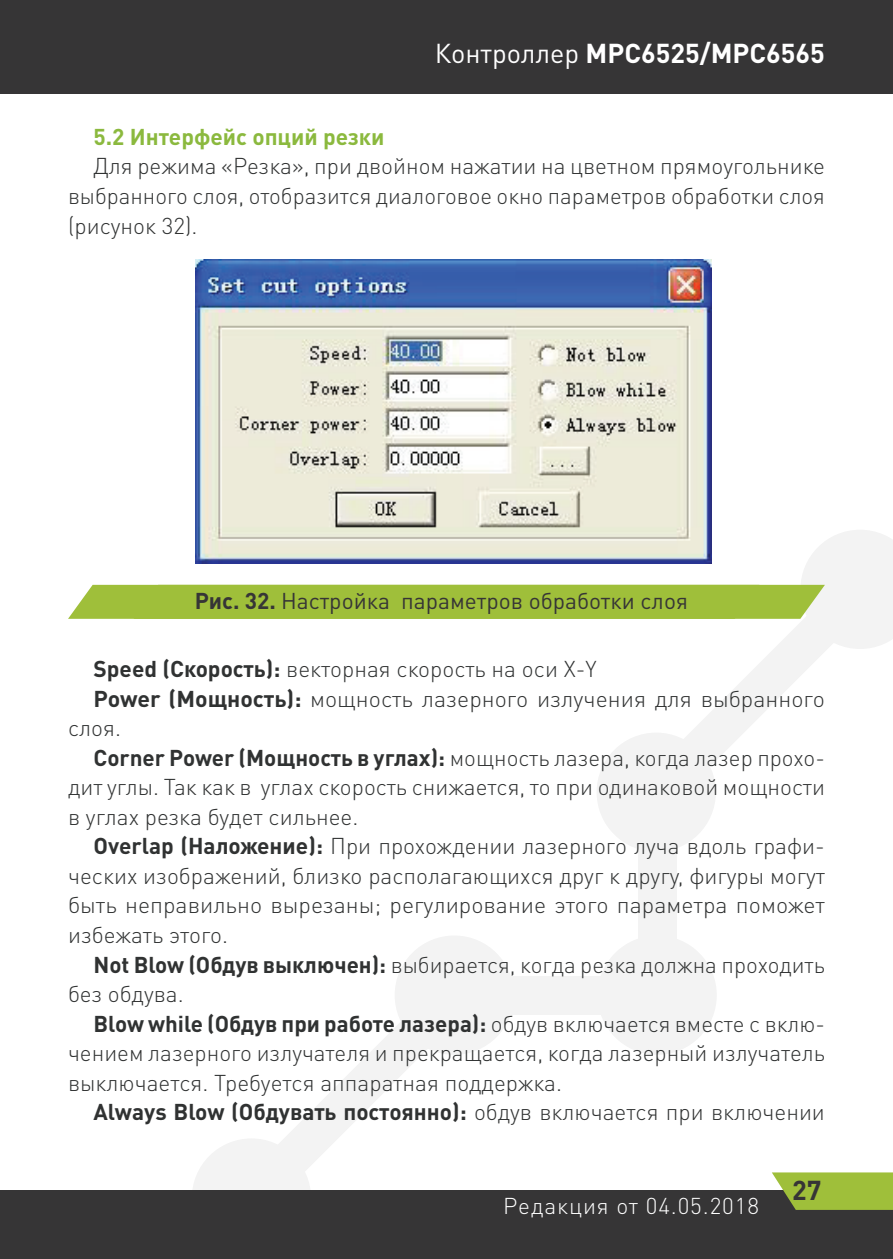
<style>
.page{position:relative;width:893px;height:1259px;background:#fff}
.page>*{position:absolute;margin:0;border:0;box-sizing:border-box;transform-origin:0 0}
.t1{font:700 27px "DIN Pro";color:#fff}
.t2{font:700 27px "DIN Pro";color:#363536}
.t3{font:300 22.8px/29.7px "DIN Pro";color:#303232;text-align:justify}
.t4{font:700 22.8px "DIN Pro";color:#303232}
.t5{font:22.8px "DIN Pro";color:#363536}
.t6{font:700 22.8px "DIN Pro";color:#8bb93e}
.t7{font:300 22.8px "DIN Pro";letter-spacing:.04em;color:#fff}
.s1{font-weight:400}
.s2{font-weight:700}
.s3{font-weight:300}
</style>
<div class="page">
<div style="left:395px;top:935px;width:119px;height:119px;background:#f3f3f3;border-radius:50%"></div>
<div style="left:597px;top:732px;width:119px;height:120px;background:#f3f3f3;border-radius:50%"></div>
<div style="left:597px;top:935px;width:120px;height:119px;background:#f3f3f3;border-radius:50%"></div>
<div style="left:192px;top:1138px;width:119px;height:119px;background:#f3f3f3;border-radius:50%"></div>
<div style="left:638px;top:792px;width:39px;height:203px;background:#f3f3f3"></div>
<div style="left:464px;top:976px;width:203px;height:38px;background:#f3f3f3"></div>
<svg style="left:268px;top:1002px;width:212px;height:169px"></svg>
<div style="left:0;top:0;width:893px;height:94px;background:#363536"></div>
<div style="left:0;top:1190px;width:893px;height:69px;background:#363536"></div>
<svg style="left:772px;top:1172px;width:121px;height:38px;background:#99b640"></svg>
<svg style="left:68px;top:529px;width:825px;height:237px"></svg>
<img style="left:196px;top:259px;width:515px;height:304px">
<p class="t1" style="left:435px;top:35px;width:392px"><span class="s1">Контроллер</span> MPC6525/MPC6565</p>
<p class="t6" style="left:94px;top:121px;width:292px">5.2 Интерфейс опций резки</p>
<p class="t3" style="left:68px;top:150px;width:758px;text-indent:26px">Для режима «Резка», при двойном нажатии на цветном прямоугольнике выбранного слоя, отобразится диалоговое окно параметров обработки слоя (рисунок 32).</p>
<p class="t5" style="left:195px;top:585px;width:495px"><span class="s2">Рис. 32.</span> Настройка параметров обработки слоя</p>
<p class="t3" style="left:94px;top:653px;width:505px"><span class="s2">Speed (Скорость):</span> векторная скорость на оси X-Y</p>
<p class="t3" style="left:94px;top:682px;width:733px"><span class="s2">Power (Мощность):</span> мощность лазерного излучения для выбранного</p>
<p class="t3" style="left:68px;top:712px;width:55px">слоя.</p>
<p class="t3" style="left:94px;top:741px;width:733px"><span class="s2">Corner Power (Мощность в углах):</span> мощность лазера, когда лазер прохо-</p>
<p class="t3" style="left:68px;top:771px;width:758px">дит углы. Так как в углах скорость снижается, то при одинаковой мощности</p>
<p class="t3" style="left:68px;top:800px;width:292px">в углах резка будет сильнее.</p>
<p class="t3" style="left:94px;top:830px;width:733px"><span class="s2">Overlap (Наложение):</span> При прохождении лазерного луча вдоль графи-</p>
<p class="t3" style="left:68px;top:860px;width:758px">ческих изображений, близко располагающихся друг к другу, фигуры могут</p>
<p class="t3" style="left:68px;top:889px;width:758px">быть неправильно вырезаны; регулирование этого параметра поможет</p>
<p class="t3" style="left:68px;top:919px;width:162px">избежать этого.</p>
<p class="t3" style="left:94px;top:948px;width:733px"><span class="s2">Not Blow (Обдув выключен):</span> выбирается, когда резка должна проходить</p>
<p class="t3" style="left:68px;top:978px;width:117px">без обдува.</p>
<p class="t4" style="left:94px;top:1008px;width:733px">Blow while (Обдув при работе лазера): <span class="s3">обдув включается вместе с вклю-</span></p>
<p class="t3" style="left:68px;top:1037px;width:758px">чением лазерного излучателя и прекращается, когда лазерный излучатель</p>
<p class="t3" style="left:68px;top:1066px;width:496px">выключается. Требуется аппаратная поддержка.</p>
<p class="t4" style="left:94px;top:1096px;width:733px">Always Blow (Обдувать постоянно): <span class="s3">обдув включается при включении</span></p>
<p class="t7" style="left:503px;top:1190px;width:257px">Редакция от 04.05.2018</p>
<p class="t2" style="left:792px;top:1171px;width:31px">27</p>
</div>
